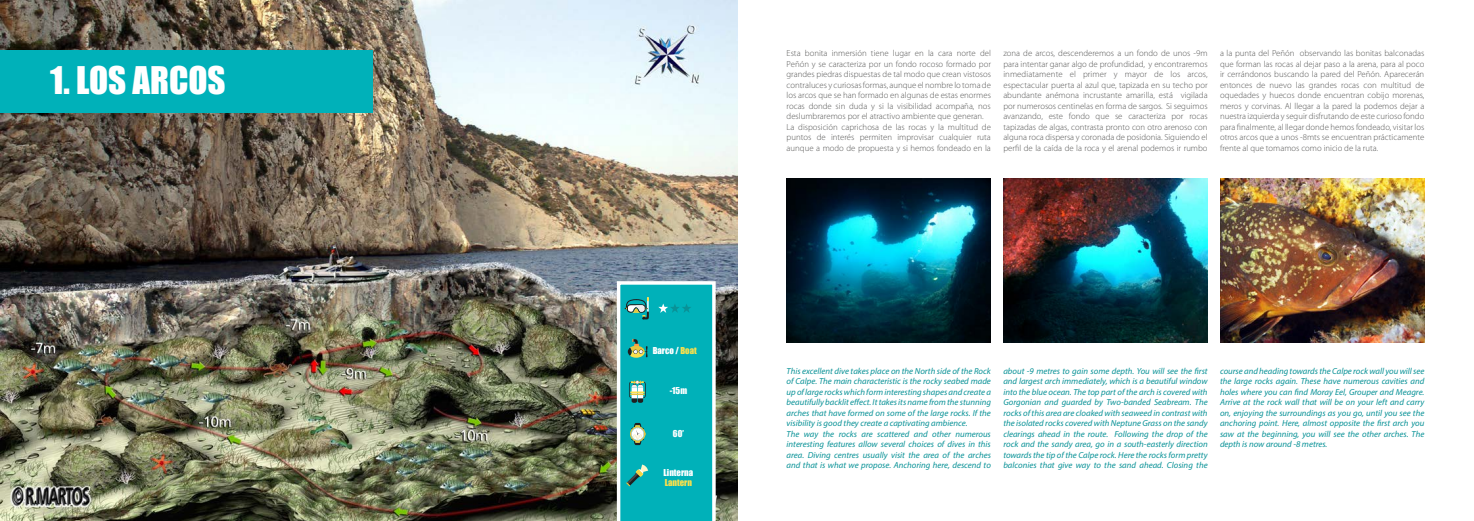
<style>
.page{position:relative;width:1474px;height:521px;background:#fff}
.page>*{position:absolute;margin:0;border:0;box-sizing:border-box;transform-origin:0 0}
.t1{font:35px "Impact";color:#fff}
.t2{font:300 8.75px/10.5px "Myriad Pro";color:#575756;text-align:justify}
.t3{font:italic 8.75px/10.5px "Myriad Pro";color:#099297;text-align:justify}
.t4{font:8.75px "Impact";color:#fff}
.t5{font:8.75px "Impact";color:#fae04d}
.s1{color:#fae04d}
</style>
<div class="page">
<img style="left:0;top:0;width:737px;height:521px">
<div style="left:0;top:50px;width:372px;height:62px;background:#00b1b9"></div>
<img style="left:786px;top:178px;width:204px;height:164px">
<img style="left:1003px;top:178px;width:204px;height:164px">
<img style="left:1220px;top:178px;width:204px;height:164px">
<svg style="left:615px;top:279px;width:102px;height:242px;background:#12adb1"></svg>
<h1 class="t1" style="left:50px;top:53px;width:177px">1. LOS ARCOS</h1>
<p class="t4" style="left:652px;top:344px;width:46px">Barco / <span class="s1">Boat</span></p>
<p class="t4" style="left:669px;top:384px;width:19px">-15m</p>
<p class="t4" style="left:673px;top:427px;width:12px">60’</p>
<p class="t4" style="left:663px;top:466px;width:31px">Linterna</p>
<p class="t5" style="left:665px;top:476px;width:29px">Lantern</p>
<p class="t2" style="left:786px;top:48px;width:206px;text-align:left">Esta bonita inmersión tiene lugar en la cara norte del Peñón y se caracteriza por un fondo rocoso formado por grandes piedras dispuestas de tal modo que crean vistosos contraluces y curiosas formas, aunque el nombre lo toma de los arcos que se han formado en algunas de estas enormes rocas donde sin duda y si la visibilidad acompaña, nos deslumbraremos por el atractivo ambiente que generan.<br>La disposición caprichosa de las rocas y la multitud de puntos de interés permiten improvisar cualquier ruta aunque a modo de propuesta y si hemos fondeado en la</p>
<p class="t2" style="left:1003px;top:48px;width:206px">zona de arcos, descenderemos a un fondo de unos -9m para intentar ganar algo de profundidad, y encontraremos inmediatamente el primer y mayor de los arcos, espectacular puerta al azul que, tapizada en su techo por abundante anémona incrustante amarilla, está vigilada por numerosos centinelas en forma de sargos. Si seguimos avanzando, este fondo que se caracteriza por rocas tapizadas de algas, contrasta pronto con otro arenoso con alguna roca dispersa y coronada de posidonia. Siguiendo el perfil de la caída de la roca y el arenal podemos ir rumbo</p>
<p class="t2" style="left:1219px;top:48px;width:206px">a la punta del Peñón observando las bonitas balconadas que forman las rocas al dejar paso a la arena, para al poco ir cerrándonos buscando la pared del Peñón. Aparecerán entonces de nuevo las grandes rocas con multitud de oquedades y huecos donde encuentran cobijo morenas, meros y corvinas. Al llegar a la pared la podemos dejar a nuestra izquierda y seguir disfrutando de este curioso fondo para finalmente, al llegar donde hemos fondeado, visitar los otros arcos que a unos -8mts se encuentran prácticamente frente al que tomamos como inicio de la ruta.</p>
<p class="t3" style="left:786px;top:365px;width:206px;text-align:left">This excellent dive takes place on the North side of the Rock of Calpe. The main characteristic is the rocky seabed made up of large rocks which form interesting shapes and create a beautifully backlit effect. It takes its name from the stunning arches that have formed on some of the large rocks. If the visibility is good they create a captivating ambience.<br>The way the rocks are scattered and other numerous interesting features allow several choices of dives in this area. Diving centres usually visit the area of the arches and that is what we propose. Anchoring here, descend to</p>
<p class="t3" style="left:1003px;top:365px;width:206px">about -9 metres to gain some depth. You will see the first and largest arch immediately, which is a beautiful window into the blue ocean. The top part of the arch is covered with Gorgonian and guarded by Two-banded Seabream. The rocks of this area are cloaked with seaweed in contrast with the isolated rocks covered with Neptune Grass on the sandy clearings ahead in the route. Following the drop of the rock and the sandy area, go in a south-easterly direction towards the tip of the Calpe rock. Here the rocks form pretty balconies that give way to the sand ahead. Closing the</p>
<p class="t3" style="left:1219px;top:365px;width:206px">course and heading towards the Calpe rock wall you will see the large rocks again. These have numerous cavities and holes where you can find Moray Eel, Grouper and Meagre.<br>Arrive at the rock wall that will be on your left and carry on, enjoying the surroundings as you go, until you see the anchoring point. Here, almost opposite the first arch you saw at the beginning, you will see the other arches. The depth is now around -8 metres.</p>
</div>
